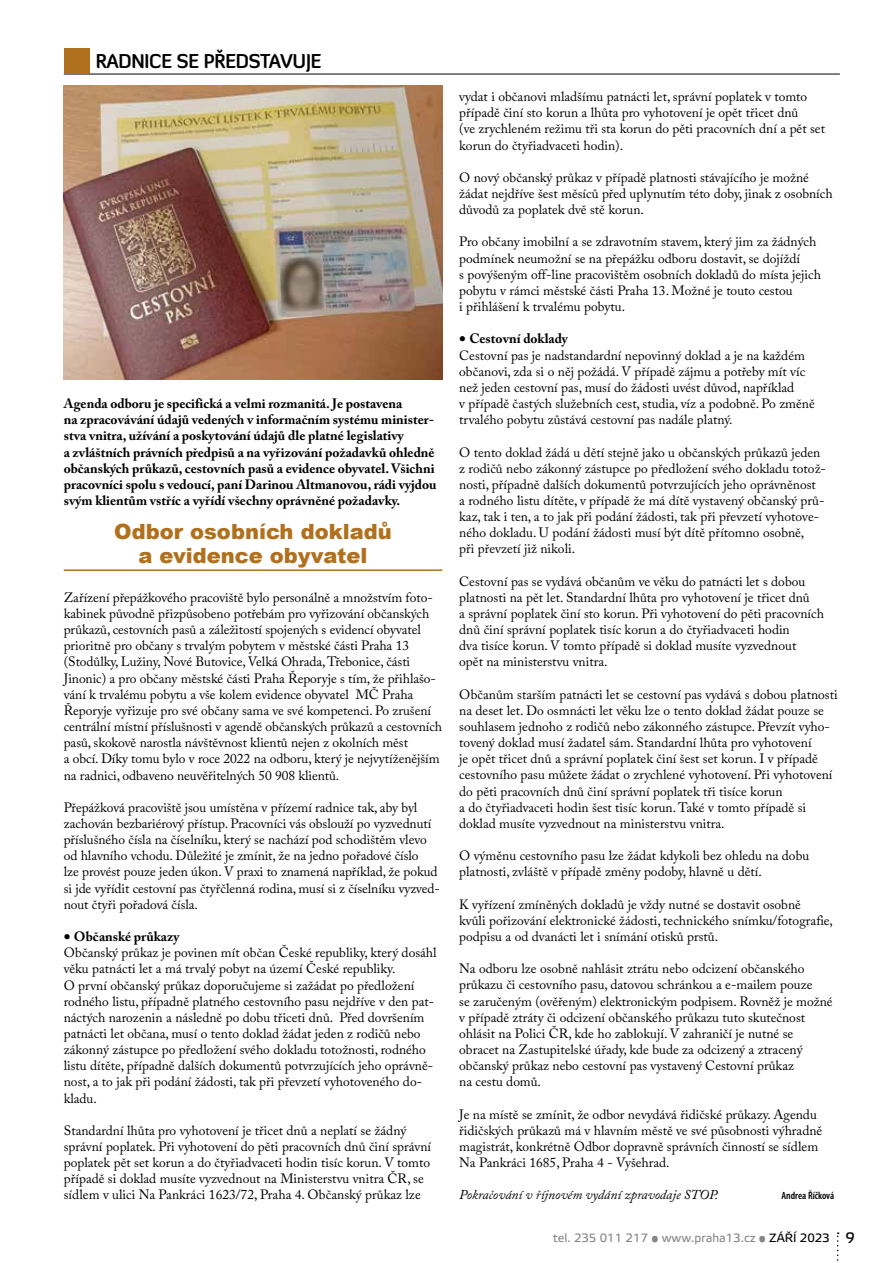
<style>
.page{position:relative;width:893px;height:1263px;background:#fff}
.page>*{position:absolute;margin:0;border:0;box-sizing:border-box;transform-origin:0 0}
.t1{font:900 21px/24.2px "Arial";color:#b0711e;text-align:center}
.t2{font:700 19.5px "Diavlo";letter-spacing:-.015em;color:#000;scale:.93 1}
.t3{font:13.5px/16.2px "Adobe Caslon Pro";color:#000}
.t4{font:700 13.5px/16.2px "Adobe Caslon Pro";color:#000}
.t5{font:italic 13.5px "Adobe Caslon Pro";color:#000}
.t6{font:12px "Elektra Text Pro";color:#878787}
.t7{font:600 condensed 10.5px "Myriad Pro";color:#000}
.s1{font-weight:700}
.s2{color:#000}
.s3{font-size:15px;color:#000}
</style>
<div class="page">
<svg style="left:837px;top:1232px;width:2px;height:29px"></svg>
<hr style="left:64px;top:74px;width:776px;height:1px;background:#000">
<div style="left:64px;top:48px;width:25px;height:26px;background:#b0711e"></div>
<hr style="left:64px;top:569px;width:378px;height:2px;background:#b0711e">
<img style="left:64px;top:85px;width:378px;height:295px">
<h2 class="t2" style="left:96px;top:49px;width:244px">RADNICE SE PŘEDSTAVUJE</h2>
<p class="t4" style="left:64px;top:395px;width:374px">Agenda odboru je specifická a velmi rozmanitá. Je postavena<br>na zpracovávání údajů vedených v informačním systému minister&shy;stva vnitra, užívání a poskytování údajů dle platné legislativy<br>a zvláštních právních předpisů a na vyřizování požadavků ohledně občanských průkazů, cestovních pasů a evidence obyvatel. Všichni pracovníci spolu s vedoucí, paní Darinou Altmanovou, rádi vyjdou svým klientům vstříc a vyřídí všechny oprávněné požadavky.</p>
<h1 class="t1" style="left:114px;top:519px;width:279px">Odbor osobních dokladů a evidence obyvatel</h1>
<p class="t3" style="left:64px;top:589px;width:380px">Zařízení přepážkového pracoviště bylo personálně a množstvím foto&shy;kabinek původně přizpůsobeno potřebám pro vyřizování občanských průkazů, cestovních pasů a záležitostí spojených s evidencí obyvatel prioritně pro občany s trvalým pobytem v městské části Praha 13 (Stodůlky, Lužiny, Nové Butovice, Velká Ohrada, Třebonice, části Jinonic) a pro občany městské části Praha Řeporyje s tím, že přihlašo&shy;vání k trvalému pobytu a vše kolem evidence obyvatel MČ Praha Řeporyje vyřizuje pro své občany sama ve své kompetenci. Po zrušení centrální místní příslušnosti v agendě občanských průkazů a cestovních pasů, skokově narostla návštěvnost klientů nejen z okolních měst<br>a obcí. Díky tomu bylo v roce 2022 na odboru, který je nejvytíženějším na radnici, odbaveno neuvěřitelných 50 908 klientů.</p>
<p class="t3" style="left:64px;top:799px;width:378px">Přepážková pracoviště jsou umístěna v přízemí radnice tak, aby byl zachován bezbariérový přístup. Pracovníci vás obslouží po vyzvednutí příslušného čísla na číselníku, který se nachází pod schodištěm vlevo od hlavního vchodu. Důležité je zmínit, že na jedno pořadové číslo<br>lze provést pouze jeden úkon. V praxi to znamená například, že pokud si jde vyřídit cestovní pas čtyřčlenná rodina, musí si z číselníku vyzved&shy;nout čtyři pořadová čísla.</p>
<p class="t3" style="left:64px;top:928px;width:374px">● <span class="s1">Občanské průkazy<br></span>Občanský průkaz je povinen mít občan České republiky, který dosáhl věku patnácti let a má trvalý pobyt na území České republiky.<br>O první občanský průkaz doporučujeme si zažádat po předložení rodného listu, případně platného cestovního pasu nejdříve v den pat&shy;náctých narozenin a následně po dobu třiceti dnů. Před dovršením patnácti let občana, musí o tento doklad žádat jeden z rodičů nebo zákonný zástupce po předložení svého dokladu totožnosti, rodného listu dítěte, případně dalších dokumentů potvrzujících jeho oprávně&shy;nost, a to jak při podání žádosti, tak při převzetí vyhotoveného do&shy;kladu.</p>
<p class="t3" style="left:64px;top:1122px;width:369px">Standardní lhůta pro vyhotovení je třicet dnů a neplatí se žádný správní poplatek. Při vyhotovení do pěti pracovních dnů činí správní poplatek pět set korun a do čtyřiadvaceti hodin tisíc korun. V tomto případě si doklad musíte vyzvednout na Ministerstvu vnitra ČR, se sídlem v ulici Na Pankráci 1623/72, Praha 4. Občanský průkaz lze</p>
<p class="t3" style="left:459px;top:88px;width:367px">vydat i občanovi mladšímu patnácti let, správní poplatek v tomto případě činí sto korun a lhůta pro vyhotovení je opět třicet dnů<br>(ve zrychleném režimu tři sta korun do pěti pracovních dní a pět set korun do čtyřiadvaceti hodin).</p>
<p class="t3" style="left:459px;top:169px;width:375px">O nový občanský průkaz v případě platnosti stávajícího je možné žádat nejdříve šest měsíců před uplynutím této doby, jinak z osobních důvodů za poplatek dvě stě korun.</p>
<p class="t3" style="left:459px;top:234px;width:363px">Pro občany imobilní a se zdravotním stavem, který jim za žádných podmínek neumožní se na přepážku odboru dostavit, se dojíždí<br>s povýšeným off-line pracovištěm osobních dokladů do místa jejich pobytu v rámci městské části Praha 13. Možné je touto cestou<br>i přihlášení k trvalému pobytu.</p>
<p class="t3" style="left:459px;top:331px;width:357px">● <span class="s1">Cestovní doklady<br></span>Cestovní pas je nadstandardní nepovinný doklad a je na každém občanovi, zda si o něj požádá. V případě zájmu a potřeby mít víc než jeden cestovní pas, musí do žádosti uvést důvod, například<br>v případě častých služebních cest, studia, víz a podobně. Po změně trvalého pobytu zůstává cestovní pas nadále platný.</p>
<p class="t3" style="left:459px;top:444px;width:368px">O tento doklad žádá u dětí stejně jako u občanských průkazů jeden z rodičů nebo zákonný zástupce po předložení svého dokladu totož&shy;nosti, případně dalších dokumentů potvrzujících jeho oprávněnost<br>a rodného listu dítěte, v případě že má dítě vystavený občanský prů&shy;kaz, tak i ten, a to jak při podání žádosti, tak při převzetí vyhotove&shy;ného dokladu. U podání žádosti musí být dítě přítomno osobně,<br>při převzetí již nikoli.</p>
<p class="t3" style="left:459px;top:573px;width:366px">Cestovní pas se vydává občanům ve věku do patnácti let s dobou platnosti na pět let. Standardní lhůta pro vyhotovení je třicet dnů<br>a správní poplatek činí sto korun. Při vyhotovení do pěti pracovních dnů činí správní poplatek tisíc korun a do čtyřiadvaceti hodin<br>dva tisíce korun. V tomto případě si doklad musíte vyzvednout<br>opět na ministerstvu vnitra.</p>
<p class="t3" style="left:459px;top:686px;width:380px">Občanům starším patnácti let se cestovní pas vydává s dobou platnosti na deset let. Do osmnácti let věku lze o tento doklad žádat pouze se souhlasem jednoho z rodičů nebo zákonného zástupce. Převzít vyho&shy;tovený doklad musí žadatel sám. Standardní lhůta pro vyhotovení<br>je opět třicet dnů a správní poplatek činí šest set korun. I v případě cestovního pasu můžete žádat o zrychlené vyhotovení. Při vyhotovení do pěti pracovních dnů činí správní poplatek tři tisíce korun<br>a do čtyřiadvaceti hodin šest tisíc korun. Také v tomto případě si doklad musíte vyzvednout na ministerstvu vnitra.</p>
<p class="t3" style="left:459px;top:847px;width:352px">O výměnu cestovního pasu lze žádat kdykoli bez ohledu na dobu platnosti, zvláště v případě změny podoby, hlavně u dětí.</p>
<p class="t3" style="left:459px;top:896px;width:375px">K vyřízení zmíněných dokladů je vždy nutné se dostavit osobně<br>kvůli pořizování elektronické žádosti, technického snímku/fotografie, podpisu a od dvanácti let i snímání otisků prstů.</p>
<p class="t3" style="left:459px;top:960px;width:375px">Na odboru lze osobně nahlásit ztrátu nebo odcizení občanského průkazu či cestovního pasu, datovou schránkou a e-mailem pouze<br>se zaručeným (ověřeným) elektronickým podpisem. Rovněž je možné v případě ztráty či odcizení občanského průkazu tuto skutečnost ohlásit na Polici ČR, kde ho zablokují. V zahraničí je nutné se obracet na Zastupitelské úřady, kde bude za odcizený a ztracený občanský průkaz nebo cestovní pas vystavený Cestovní průkaz<br>na cestu domů.</p>
<p class="t3" style="left:459px;top:1106px;width:365px">Je na místě se zmínit, že odbor nevydává řidičské průkazy. Agendu řidičských průkazů má v hlavním městě ve své působnosti výhradně magistrát, konkrétně Odbor dopravně správních činností se sídlem Na Pankráci 1685, Praha 4 - Vyšehrad.</p>
<p class="t5" style="left:459px;top:1187px;width:261px">Pokračování v říjnovém vydání zpravodaje STOP.</p>
<p class="t7" style="left:781px;top:1189px;width:54px">Andrea Říčková</p>
<p class="t6" style="left:553px;top:1231px;width:303px">tel. 235 011 217 • www.praha13.cz • <span class="s2">ZÁŘÍ 2023</span> <span class="s3">9</span></p>
</div>
